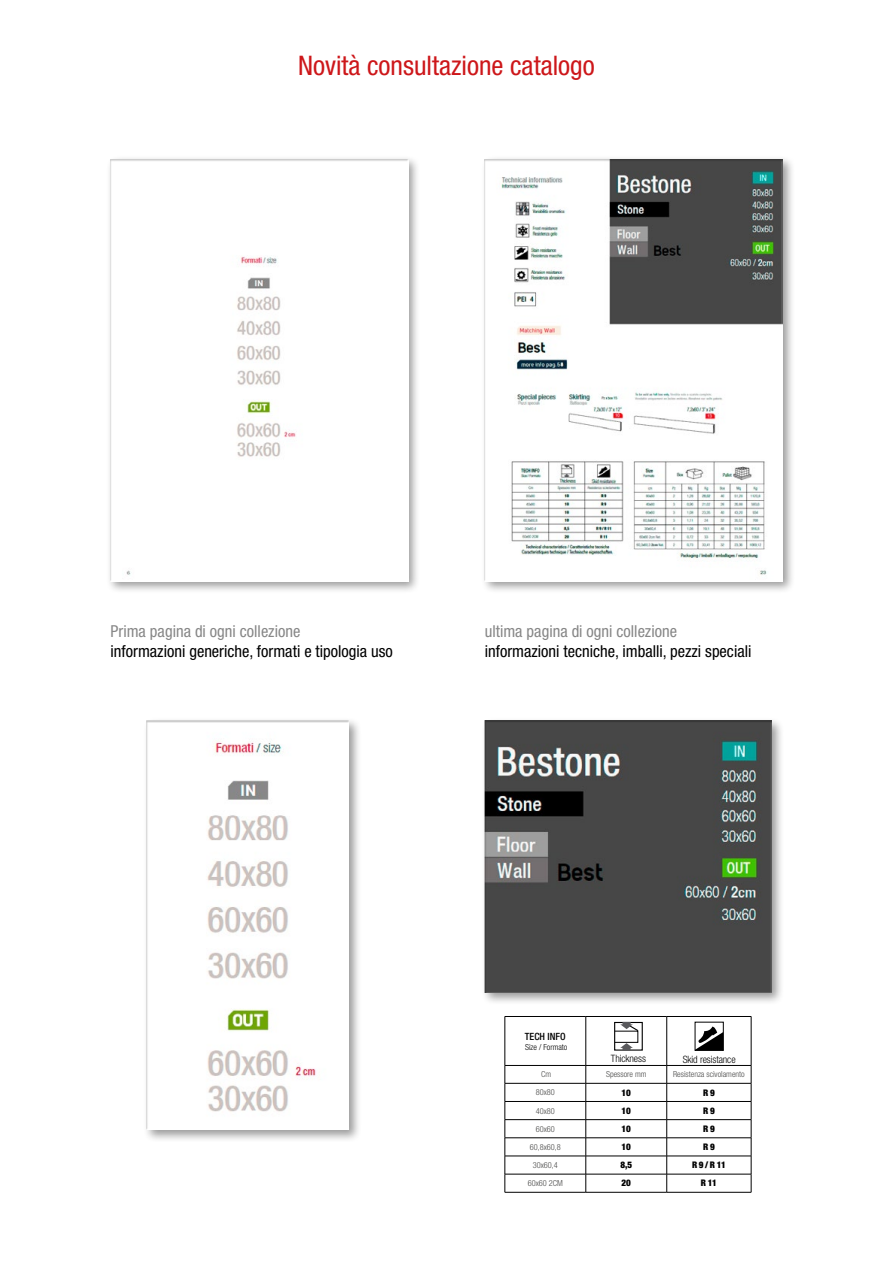
<style>
.page{position:relative;width:893px;height:1263px;background:#fff}
.page>*{position:absolute;margin:0;border:0;box-sizing:border-box;transform-origin:0 0}
.t1{font:condensed 27px "Helvetica Neue LT Std";color:#cd171a}
.t2{font:condensed 16.5px "Helvetica Neue LT Std";color:#000}
.t3{font:condensed 16.5px "Helvetica Neue LT Std";color:#878787}
.t4{font:300 condensed 10.2px "Helvetica Neue LT Std";letter-spacing:-.01em;color:#000}
.t5{font:500 condensed 10.05px "Helvetica Neue LT Std";color:#000}
.t6{font:900 condensed 9.15px "Helvetica Neue LT Std";color:#000}
.t7{font:300 condensed 8.25px "Helvetica Neue LT Std";color:#4a4a49}
.t8{font:300 condensed 8.25px "Helvetica Neue LT Std";color:#000}
</style>
<div class="page">
<div style="left:106px;top:155px;width:315px;height:439px;background:#000;opacity:.4"></div>
<div style="left:109px;top:158px;width:301px;height:424px;background:#fff"></div>
<div style="left:480px;top:155px;width:315px;height:439px;background:#000;opacity:.4"></div>
<div style="left:483px;top:158px;width:301px;height:424px;background:#878787;opacity:.46"></div>
<div style="left:142px;top:716px;width:219px;height:426px;background:#000;opacity:.4"></div>
<div style="left:145px;top:719px;width:205px;height:411px;background:#878787;opacity:.46"></div>
<div style="left:480px;top:716px;width:304px;height:290px;background:#000;opacity:.4"></div>
<div style="left:483px;top:719px;width:290px;height:275px;background:#878787;opacity:.46"></div>
<hr style="left:505px;top:1101px;width:81px;height:1px;background:#000">
<hr style="left:586px;top:1101px;width:81px;height:1px;background:#000">
<hr style="left:667px;top:1101px;width:84px;height:1px;background:#000">
<hr style="left:505px;top:1119px;width:81px;height:1px;background:#000">
<hr style="left:586px;top:1119px;width:81px;height:1px;background:#000">
<hr style="left:667px;top:1119px;width:84px;height:1px;background:#000">
<hr style="left:505px;top:1137px;width:81px;height:1px;background:#000">
<hr style="left:586px;top:1137px;width:81px;height:1px;background:#000">
<hr style="left:667px;top:1137px;width:84px;height:1px;background:#000">
<hr style="left:505px;top:1156px;width:81px;height:1px;background:#000">
<hr style="left:586px;top:1156px;width:81px;height:1px;background:#000">
<hr style="left:667px;top:1156px;width:84px;height:1px;background:#000">
<hr style="left:505px;top:1174px;width:81px;height:1px;background:#000">
<hr style="left:586px;top:1174px;width:81px;height:1px;background:#000">
<hr style="left:667px;top:1174px;width:84px;height:1px;background:#000">
<hr style="left:505px;top:1192px;width:81px;height:1px;background:#000">
<hr style="left:586px;top:1192px;width:81px;height:1px;background:#000">
<hr style="left:667px;top:1192px;width:84px;height:1px;background:#000">
<hr style="left:505px;top:1016px;width:81px;height:1px;background:#000">
<hr style="left:505px;top:1017px;width:1px;height:48px;background:#000">
<hr style="left:586px;top:1016px;width:81px;height:1px;background:#000">
<hr style="left:585px;top:1017px;width:1px;height:48px;background:#000">
<hr style="left:667px;top:1016px;width:84px;height:1px;background:#000">
<hr style="left:666px;top:1017px;width:1px;height:48px;background:#000">
<hr style="left:751px;top:1017px;width:1px;height:48px;background:#000">
<hr style="left:505px;top:1065px;width:81px;height:1px;background:#000">
<hr style="left:586px;top:1065px;width:81px;height:1px;background:#000">
<hr style="left:667px;top:1065px;width:84px;height:1px;background:#000">
<hr style="left:505px;top:1083px;width:81px;height:1px;background:#000">
<hr style="left:586px;top:1083px;width:81px;height:1px;background:#000">
<hr style="left:667px;top:1083px;width:84px;height:1px;background:#000">
<svg style="left:505px;top:1066px;width:1px;height:126px"></svg>
<svg style="left:585px;top:1065px;width:1px;height:127px"></svg>
<svg style="left:666px;top:1065px;width:1px;height:127px"></svg>
<svg style="left:751px;top:1065px;width:1px;height:127px"></svg>
<svg style="left:698px;top:1027px;width:23px;height:21px"></svg>
<div style="left:695px;top:1022px;width:28px;height:28px;border:1px solid #000"></div>
<div style="left:614px;top:1031px;width:24px;height:12px;border:1px solid #000"></div>
<div style="left:614px;top:1022px;width:29px;height:28px;border:1px solid #000"></div>
<svg style="left:620px;top:1021px;width:19px;height:11px"></svg>
<svg style="left:620px;top:1043px;width:13px;height:7px"></svg>
<h1 class="t1" style="left:298px;top:49px;width:298px">Novità consultazione catalogo</h1>
<p class="t3" style="left:111px;top:622px;width:191px">Prima pagina di ogni collezione</p>
<p class="t2" style="left:111px;top:642px;width:284px">informazioni generiche, formati e tipologia uso</p>
<p class="t3" style="left:485px;top:622px;width:194px">ultima pagina di ogni collezione</p>
<p class="t2" style="left:485px;top:642px;width:268px">informazioni tecniche, imballi, pezzi speciali</p>
<p class="t5" style="left:525px;top:1030px;width:42px">TECH INFO</p>
<p class="t8" style="left:525px;top:1042px;width:44px">Size / Formato</p>
<p class="t7" style="left:541px;top:1070px;width:12px">Cm</p>
<p class="t7" style="left:606px;top:1070px;width:42px">Spessore mm</p>
<p class="t7" style="left:673px;top:1070px;width:73px">Resistenza scivolamento</p>
<p class="t7" style="left:536px;top:1088px;width:21px">80x80</p>
<p class="t6" style="left:621px;top:1087px;width:11px">10</p>
<p class="t6" style="left:703px;top:1087px;width:13px">R 9</p>
<p class="t7" style="left:536px;top:1106px;width:21px">40x80</p>
<p class="t6" style="left:621px;top:1105px;width:11px">10</p>
<p class="t6" style="left:703px;top:1105px;width:13px">R 9</p>
<p class="t7" style="left:536px;top:1124px;width:21px">60x60</p>
<p class="t6" style="left:621px;top:1123px;width:11px">10</p>
<p class="t6" style="left:703px;top:1123px;width:13px">R 9</p>
<p class="t7" style="left:530px;top:1142px;width:32px">60,8x60,8</p>
<p class="t6" style="left:621px;top:1141px;width:11px">10</p>
<p class="t6" style="left:703px;top:1141px;width:13px">R 9</p>
<p class="t7" style="left:533px;top:1160px;width:26px">30x60,4</p>
<p class="t6" style="left:620px;top:1159px;width:13px">8,5</p>
<p class="t6" style="left:692px;top:1159px;width:35px">R 9 / R 11</p>
<p class="t7" style="left:528px;top:1178px;width:36px">60x60 2CM</p>
<p class="t6" style="left:621px;top:1177px;width:11px">20</p>
<p class="t6" style="left:701px;top:1177px;width:17px">R 11</p>
<p class="t4" style="left:611px;top:1052px;width:36px">Thickness</p>
<p class="t4" style="left:683px;top:1053px;width:54px">Skid resistance</p>
</div>
